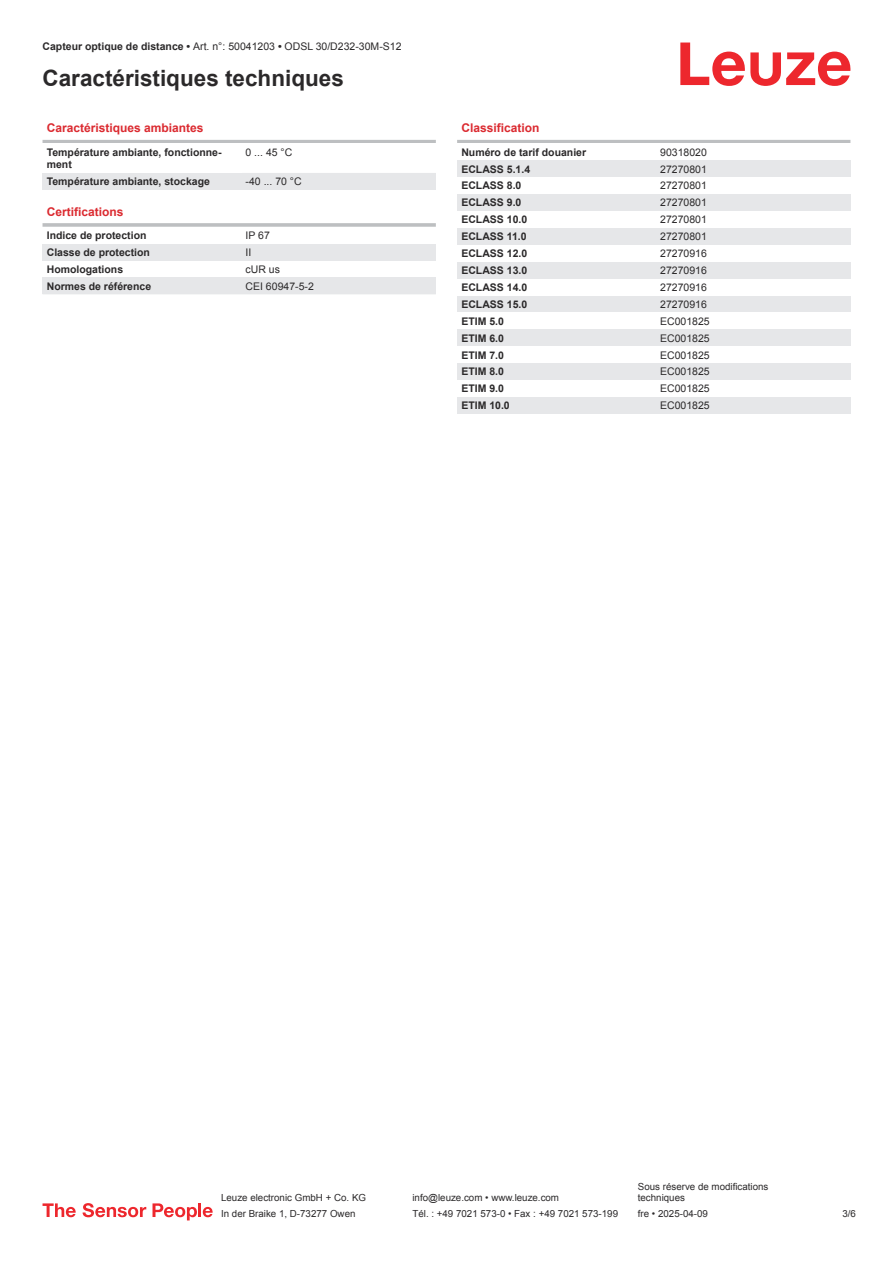
<style>
.page{position:relative;width:893px;height:1263px;background:#fff}
.page>*{position:absolute;margin:0;border:0;box-sizing:border-box;transform-origin:0 0}
.t1{font:700 22.5px "Arial";color:#2b292a}
.t2{font:700 12px "Arial";color:#db2a30}
.t3{font:700 10.5px/12.6px "Arial";color:#2b292a}
.t4{font:10.5px "Arial";color:#2b292a}
.t5{font:9.75px/11.7px "Arial";color:#2b292a}
.s1{font-weight:700}
</style>
<div class="page">
<svg style="left:680px;top:43px;width:170px;height:43px"></svg>
<hr style="left:43px;top:140px;width:393px;height:3px;background:#bdbfc1">
<div style="left:43px;top:173px;width:199px;height:17px;background:#e6e7e9"></div>
<div style="left:242px;top:173px;width:194px;height:17px;background:#e6e7e9"></div>
<hr style="left:43px;top:223px;width:393px;height:4px;background:#c6c8c9">
<div style="left:43px;top:244px;width:199px;height:17px;background:#e6e7e9"></div>
<div style="left:242px;top:244px;width:194px;height:17px;background:#e6e7e9"></div>
<div style="left:43px;top:277px;width:199px;height:17px;background:#e6e7e9"></div>
<div style="left:242px;top:277px;width:194px;height:17px;background:#e6e7e9"></div>
<hr style="left:457px;top:140px;width:393px;height:3px;background:#bdbfc1">
<div style="left:457px;top:160px;width:200px;height:17px;background:#e6e7e9"></div>
<div style="left:657px;top:160px;width:193px;height:17px;background:#e6e7e9"></div>
<div style="left:457px;top:194px;width:200px;height:17px;background:#e6e7e9"></div>
<div style="left:657px;top:194px;width:193px;height:17px;background:#e6e7e9"></div>
<div style="left:457px;top:228px;width:200px;height:17px;background:#e6e7e9"></div>
<div style="left:657px;top:228px;width:193px;height:17px;background:#e6e7e9"></div>
<div style="left:457px;top:262px;width:200px;height:17px;background:#e6e7e9"></div>
<div style="left:657px;top:262px;width:193px;height:17px;background:#e6e7e9"></div>
<div style="left:457px;top:296px;width:200px;height:16px;background:#e6e7e9"></div>
<div style="left:657px;top:296px;width:193px;height:16px;background:#e6e7e9"></div>
<div style="left:457px;top:329px;width:200px;height:17px;background:#e6e7e9"></div>
<div style="left:657px;top:329px;width:193px;height:17px;background:#e6e7e9"></div>
<div style="left:457px;top:363px;width:200px;height:17px;background:#e6e7e9"></div>
<div style="left:657px;top:363px;width:193px;height:17px;background:#e6e7e9"></div>
<div style="left:457px;top:397px;width:200px;height:17px;background:#e6e7e9"></div>
<div style="left:657px;top:397px;width:193px;height:17px;background:#e6e7e9"></div>
<svg style="left:43px;top:1203px;width:33px;height:14px"></svg>
<svg style="left:83px;top:1203px;width:63px;height:14px"></svg>
<svg style="left:153px;top:1203px;width:44px;height:17px"></svg>
<hr style="left:198px;top:1203px;width:3px;height:14px;background:#ed272d">
<svg style="left:203px;top:1207px;width:10px;height:10px"></svg>
<p class="t4" style="left:43px;top:43px;width:360px"><span class="s1">Capteur optique de distance •</span> Art. n°: 50041203 <span class="s1">•</span> ODSL 30/D232-30M-S12</p>
<h1 class="t1" style="left:43px;top:70px;width:303px">Caractéristiques techniques</h1>
<p class="t2" style="left:47px;top:123px;width:158px">Caractéristiques ambiantes</p>
<p class="t3" style="left:47px;top:147px;width:176px">Température ambiante, fonctionne&shy;ment</p>
<p class="t4" style="left:246px;top:148px;width:48px">0 ... 45 °C</p>
<p class="t3" style="left:47px;top:176px;width:165px">Température ambiante, stockage</p>
<p class="t4" style="left:246px;top:177px;width:58px">-40 ... 70 °C</p>
<p class="t2" style="left:47px;top:207px;width:78px">Certifications</p>
<p class="t3" style="left:47px;top:230px;width:101px">Indice de protection</p>
<p class="t4" style="left:246px;top:231px;width:26px">IP 67</p>
<p class="t3" style="left:47px;top:247px;width:105px">Classe de protection</p>
<p class="t4" style="left:246px;top:248px;width:7px">II</p>
<p class="t3" style="left:47px;top:264px;width:78px">Homologations</p>
<p class="t4" style="left:246px;top:265px;width:36px">cUR us</p>
<p class="t3" style="left:47px;top:281px;width:106px">Normes de référence</p>
<p class="t4" style="left:246px;top:282px;width:70px">CEI 60947-5-2</p>
<p class="t2" style="left:461px;top:123px;width:80px">Classification</p>
<p class="t3" style="left:461px;top:147px;width:126px">Numéro de tarif douanier</p>
<p class="t4" style="left:660px;top:148px;width:48px">90318020</p>
<p class="t3" style="left:461px;top:164px;width:70px">ECLASS 5.1.4</p>
<p class="t4" style="left:660px;top:165px;width:48px">27270801</p>
<p class="t3" style="left:461px;top:180px;width:62px">ECLASS 8.0</p>
<p class="t4" style="left:660px;top:182px;width:48px">27270801</p>
<p class="t3" style="left:461px;top:197px;width:62px">ECLASS 9.0</p>
<p class="t4" style="left:660px;top:199px;width:48px">27270801</p>
<p class="t3" style="left:461px;top:214px;width:67px">ECLASS 10.0</p>
<p class="t4" style="left:660px;top:216px;width:48px">27270801</p>
<p class="t3" style="left:461px;top:231px;width:67px">ECLASS 11.0</p>
<p class="t4" style="left:660px;top:232px;width:48px">27270801</p>
<p class="t3" style="left:461px;top:248px;width:67px">ECLASS 12.0</p>
<p class="t4" style="left:660px;top:249px;width:48px">27270916</p>
<p class="t3" style="left:461px;top:265px;width:67px">ECLASS 13.0</p>
<p class="t4" style="left:660px;top:266px;width:48px">27270916</p>
<p class="t3" style="left:461px;top:282px;width:67px">ECLASS 14.0</p>
<p class="t4" style="left:660px;top:283px;width:48px">27270916</p>
<p class="t3" style="left:461px;top:299px;width:67px">ECLASS 15.0</p>
<p class="t4" style="left:660px;top:300px;width:48px">27270916</p>
<p class="t3" style="left:461px;top:316px;width:44px">ETIM 5.0</p>
<p class="t4" style="left:660px;top:317px;width:51px">EC001825</p>
<p class="t3" style="left:461px;top:333px;width:44px">ETIM 6.0</p>
<p class="t4" style="left:660px;top:334px;width:51px">EC001825</p>
<p class="t3" style="left:461px;top:349px;width:44px">ETIM 7.0</p>
<p class="t4" style="left:660px;top:351px;width:51px">EC001825</p>
<p class="t3" style="left:461px;top:366px;width:44px">ETIM 8.0</p>
<p class="t4" style="left:660px;top:368px;width:51px">EC001825</p>
<p class="t3" style="left:461px;top:383px;width:44px">ETIM 9.0</p>
<p class="t4" style="left:660px;top:385px;width:51px">EC001825</p>
<p class="t3" style="left:461px;top:400px;width:50px">ETIM 10.0</p>
<p class="t4" style="left:660px;top:402px;width:51px">EC001825</p>
<p class="t5" style="left:221px;top:1193px;width:146px">Leuze electronic GmbH + Co. KG</p>
<p class="t5" style="left:412px;top:1193px;width:148px">info@leuze.com • www.leuze.com</p>
<p class="t5" style="left:638px;top:1181px;width:132px">Sous réserve de modifications techniques</p>
<p class="t5" style="left:221px;top:1209px;width:136px">In der Braike 1, D-73277 Owen</p>
<p class="t5" style="left:412px;top:1209px;width:207px">Tél. : +49 7021 573-0 • Fax : +49 7021 573-199</p>
<p class="t5" style="left:638px;top:1209px;width:72px">fre • 2025-04-09</p>
<p class="t5" style="left:842px;top:1209px;width:15px">3 /6</p>
</div>
